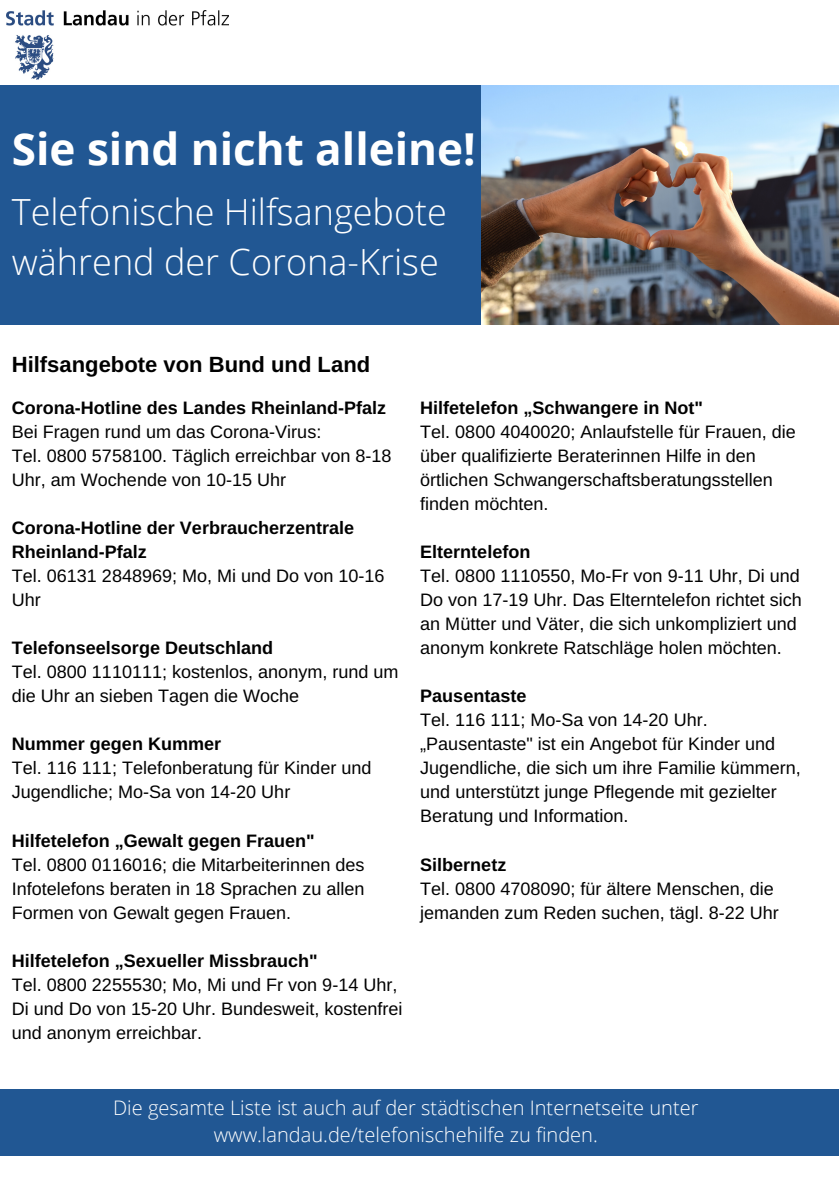
<style>
.page{position:relative;width:839px;height:1191px;background:#fff}
.page>*{position:absolute;margin:0;border:0;box-sizing:border-box;transform-origin:0 0}
.t1{font:700 44px "Open Sans";color:#fff}
.t2{font:300 36px/49.6px "Open Sans";color:#fff}
.t3{font:700 22px "Arimo";color:#000}
.t4{font:300 20px/27px "Open Sans";color:#fff;text-align:center}
.t5{font:18px/24px "Arimo";color:#000}
.t6{font:700 18px/24px "Arimo";color:#000}
</style>
<div class="page">
<div style="left:0;top:86px;width:541px;height:239px;background:#215793"></div>
<img style="left:481px;top:86px;width:357px;height:238px">
<div style="left:0;top:1089px;width:838px;height:67px;background:#215793"></div>
<img style="left:6px;top:11px;width:222px;height:69px">
<h1 class="t1" style="left:12px;top:118px;width:465px">Sie sind nicht alleine!</h1>
<h2 class="t2" style="left:12px;top:186px;width:436px">Telefonische Hilfsangebote während der Corona-Krise</h2>
<p class="t3" style="left:12px;top:352px;width:360px">Hilfsangebote von Bund und Land</p>
<p class="t6" style="left:12px;top:396px;width:376px">Corona-Hotline des Landes Rheinland-Pfalz</p>
<p class="t5" style="left:12px;top:420px;width:381px">Bei Fragen rund um das Corona-Virus:<br>Tel. 0800 5758100. Täglich erreichbar von 8-18<br>Uhr, am Wochende von 10-15 Uhr</p>
<p class="t6" style="left:12px;top:516px;width:344px">Corona-Hotline der Verbraucherzentrale<br>Rheinland-Pfalz</p>
<p class="t5" style="left:12px;top:564px;width:374px">Tel. 06131 2848969; Mo, Mi und Do von 10-16<br>Uhr</p>
<p class="t6" style="left:12px;top:636px;width:263px">Telefonseelsorge Deutschland</p>
<p class="t5" style="left:12px;top:660px;width:388px">Tel. 0800 1110111; kostenlos, anonym, rund um die Uhr an sieben Tagen die Woche</p>
<p class="t6" style="left:12px;top:732px;width:211px">Nummer gegen Kummer</p>
<p class="t5" style="left:12px;top:756px;width:361px">Tel. 116 111; Telefonberatung für Kinder und<br>Jugendliche; Mo-Sa von 14-20 Uhr</p>
<p class="t6" style="left:12px;top:828px;width:304px">Hilfetelefon „Gewalt gegen Frauen"</p>
<p class="t5" style="left:12px;top:852px;width:354px;text-align:justify">Tel. 0800 0116016; die Mitarbeiterinnen des Infotelefons beraten in 18 Sprachen zu allen Formen von Gewalt gegen Frauen.</p>
<p class="t6" style="left:12px;top:948px;width:307px">Hilfetelefon „Sexueller Missbrauch"</p>
<p class="t5" style="left:12px;top:972px;width:392px">Tel. 0800 2255530; Mo, Mi und Fr von 9-14 Uhr,<br>Di und Do von 15-20 Uhr. Bundesweit, kostenfrei und anonym erreichbar.</p>
<p class="t6" style="left:420px;top:396px;width:284px">Hilfetelefon „Schwangere in Not"</p>
<p class="t5" style="left:420px;top:420px;width:377px">Tel. 0800 4040020; Anlaufstelle für Frauen, die über qualifizierte Beraterinnen Hilfe in den örtlichen Schwangerschaftsberatungsstellen finden möchten.</p>
<p class="t6" style="left:420px;top:540px;width:112px">Elterntelefon</p>
<p class="t5" style="left:420px;top:564px;width:383px">Tel. 0800 1110550, Mo-Fr von 9-11 Uhr, Di und Do von 17-19 Uhr. Das Elterntelefon richtet sich an Mütter und Väter, die sich unkompliziert und anonym konkrete Ratschläge holen möchten.</p>
<p class="t6" style="left:420px;top:684px;width:108px">Pausentaste</p>
<p class="t5" style="left:420px;top:708px;width:382px">Tel. 116 111; Mo-Sa von 14-20 Uhr. „Pausentaste" ist ein Angebot für Kinder und Jugendliche, die sich um ihre Familie kümmern, und unterstützt junge Pflegende mit gezielter Beratung und Information.</p>
<p class="t6" style="left:420px;top:852px;width:88px">Silbernetz</p>
<p class="t5" style="left:420px;top:876px;width:360px">Tel. 0800 4708090; für ältere Menschen, die jemanden zum Reden suchen, tägl. 8-22 Uhr</p>
<p class="t4" style="left:113px;top:1094px;width:587px">Die gesamte Liste ist auch auf der städtischen Internetseite unter www.landau.de/telefonischehilfe zu finden.</p>
</div>
